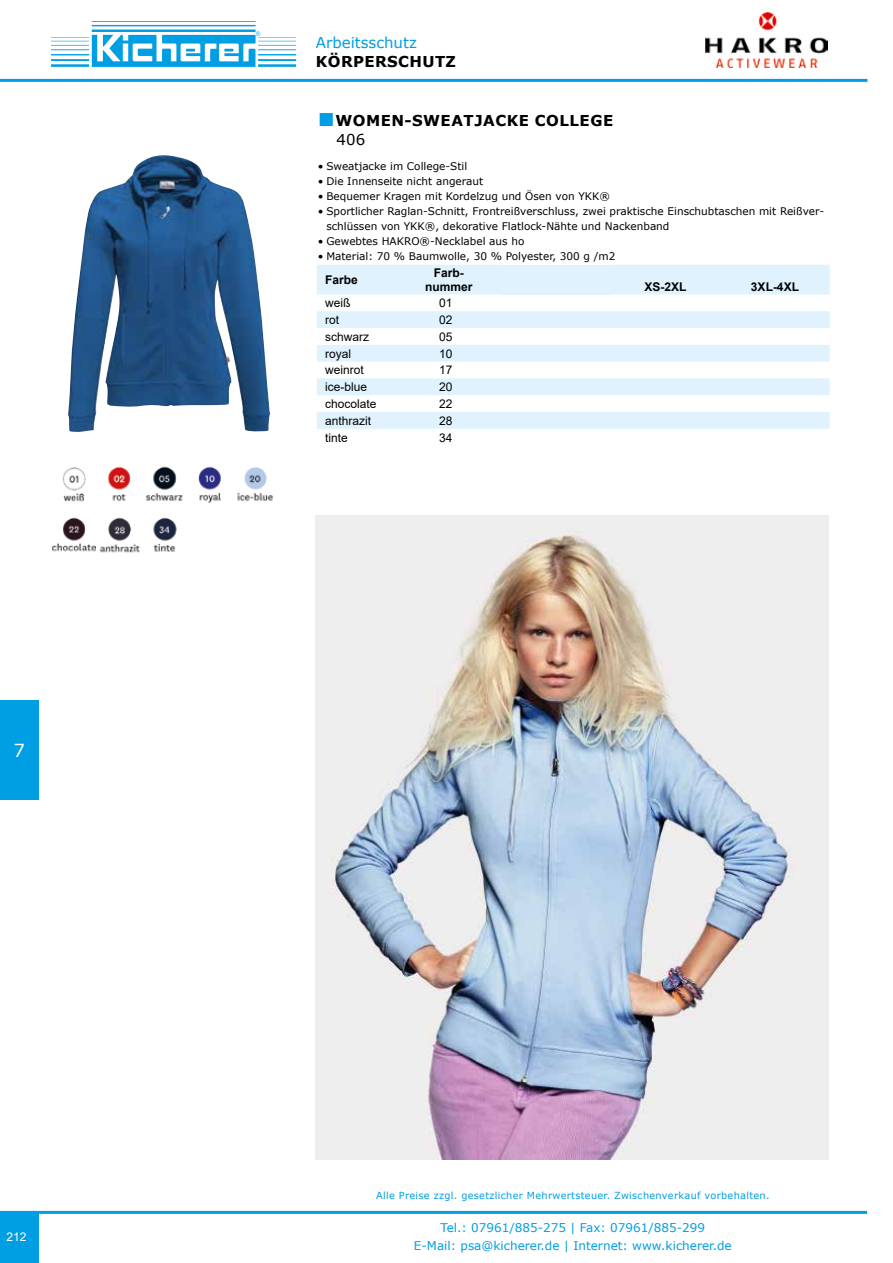
<style>
.page{position:relative;width:893px;height:1263px;background:#fff}
.page>*{position:absolute;margin:0;border:0;box-sizing:border-box;transform-origin:0 0}
.t1{font:18px "Verdana";color:#fff}
.t2{font:700 15px/19.4px "Verdana";letter-spacing:.035em;color:#000}
.t3{font:15px "Verdana";color:#009ee3}
.t4{font:12px/18px "Verdana";color:#009ee3;text-align:center}
.t5{font:12px "Arial";color:#000}
.t6{font:700 12px/14.4px "Arial";color:#000;text-align:center}
.t7{font:12px "Arial";color:#fff}
.t8{font:10.5px/15px "Verdana";color:#000}
.t9{font:9.75px "Verdana";letter-spacing:.03em;color:#009ee3}
.s1{font-family:"Times New Roman";font-weight:400;font-size:28.5px;color:#009ee3}
.s2{font-weight:400}
</style>
<div class="page">
<hr style="left:0;top:79px;width:867px;height:3px;background:#009ee3">
<hr style="left:0;top:1211px;width:867px;height:3px;background:#009ee3">
<div style="left:0;top:1211px;width:39px;height:52px;background:#009ee3"></div>
<svg style="left:51px;top:21px;width:245px;height:46px"></svg>
<div style="left:0;top:701px;width:38px;height:99px;background:#009ee3"></div>
<img style="left:705px;top:12px;width:123px;height:55px">
<div style="left:317px;top:265px;width:184px;height:29px;background:#dff2fd"></div>
<div style="left:501px;top:265px;width:110px;height:29px;background:#dff2fd"></div>
<div style="left:611px;top:265px;width:218px;height:29px;background:#dff2fd"></div>
<svg style="left:317px;top:311px;width:512px;height:118px;fill:#dff2fd"></svg>
<img style="left:68px;top:155px;width:202px;height:277px">
<img style="left:316px;top:515px;width:512px;height:644px">
<img style="left:62px;top:466px;width:211px;height:37px">
<img style="left:51px;top:517px;width:126px;height:36px">
<h1 class="t1" style="left:13px;top:738px;width:13px">7</h1>
<p class="t7" style="left:6px;top:1229px;width:22px">212</p>
<h2 class="t3" style="left:316px;top:32px;width:103px">Arbeitsschutz</h2>
<h2 class="t2" style="left:316px;top:52px;width:142px">KÖRPERSCHUTZ</h2>
<h2 class="t2" style="left:337px;top:111px;width:278px;text-indent:-19px"><span class="s1">■</span>WOMEN-SWEATJACKE COLLEGE<br><span class="s2">406</span></h2>
<p class="t8" style="left:318px;top:158px;width:151px">• Sweatjacke im College-Stil</p>
<p class="t8" style="left:318px;top:173px;width:167px">• Die Innenseite nicht angeraut</p>
<p class="t8" style="left:318px;top:188px;width:294px">• Bequemer Kragen mit Kordelzug und Ösen von YKK®</p>
<p class="t8" style="left:326px;top:203px;width:499px;text-indent:-8px">• Sportlicher Raglan-Schnitt, Frontreißverschluss, zwei praktische Einschubtaschen mit Reißver&shy;schlüssen von YKK®, dekorative Flatlock-Nähte und Nackenband</p>
<p class="t8" style="left:318px;top:233px;width:208px">• Gewebtes HAKRO®-Necklabel aus ho</p>
<p class="t8" style="left:318px;top:248px;width:299px">• Material: 70 % Baumwolle, 30 % Polyester, 300 g /m2</p>
<p class="t6" style="left:325px;top:273px;width:34px">Farbe</p>
<p class="t6" style="left:425px;top:265px;width:49px">Farb&shy;nummer</p>
<p class="t5" style="left:325px;top:295px;width:27px">weiß</p>
<p class="t5" style="left:439px;top:295px;width:15px">01</p>
<p class="t5" style="left:325px;top:312px;width:16px">rot</p>
<p class="t5" style="left:439px;top:312px;width:15px">02</p>
<p class="t5" style="left:325px;top:328px;width:46px">schwarz</p>
<p class="t5" style="left:439px;top:328px;width:15px">05</p>
<p class="t5" style="left:325px;top:345px;width:28px">royal</p>
<p class="t5" style="left:439px;top:345px;width:15px">10</p>
<p class="t5" style="left:325px;top:362px;width:40px">weinrot</p>
<p class="t5" style="left:439px;top:362px;width:15px">17</p>
<p class="t5" style="left:325px;top:379px;width:44px">ice-blue</p>
<p class="t5" style="left:439px;top:379px;width:15px">20</p>
<p class="t5" style="left:325px;top:395px;width:53px">chocolate</p>
<p class="t5" style="left:439px;top:395px;width:15px">22</p>
<p class="t5" style="left:325px;top:412px;width:48px">anthrazit</p>
<p class="t5" style="left:439px;top:412px;width:15px">28</p>
<p class="t5" style="left:325px;top:429px;width:24px">tinte</p>
<p class="t5" style="left:439px;top:429px;width:15px">34</p>
<p class="t6" style="left:645px;top:280px;width:44px">XS-2XL</p>
<p class="t6" style="left:751px;top:280px;width:50px">3XL-4XL</p>
<p class="t9" style="left:376px;top:1189px;width:395px">Alle Preise zzgl. gesetzlicher Mehrwertsteuer. Zwischenverkauf vorbehalten.</p>
<p class="t4" style="left:414px;top:1219px;width:319px">Tel.: 07961/885-275 | Fax: 07961/885-299<br>E-Mail: psa@kicherer.de | Internet: www.kicherer.de</p>
</div>
